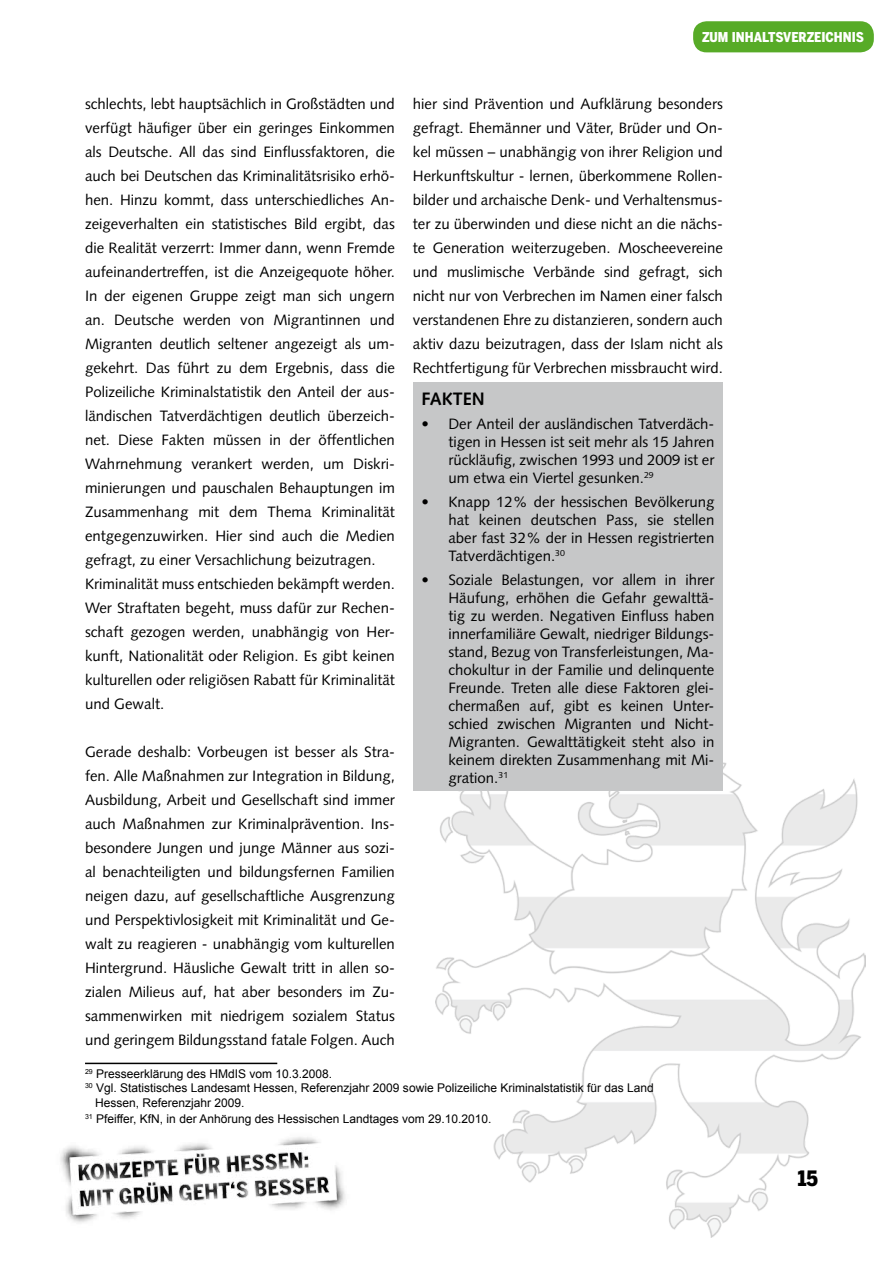
<style>
.page{position:relative;width:893px;height:1263px;background:#fff}
.page>*{position:absolute;margin:0;border:0;box-sizing:border-box;transform-origin:0 0}
.t1{font:900 21px "Benton Sans Cond";color:#000}
.t2{font:700 18px "Gruene Syntax";color:#000}
.t3{font:15px/24px "Gruene Syntax";color:#000;text-align:justify}
.t4{font:900 13.5px "Benton Sans Cond";color:#fff}
.t5{font:12px "Arial";color:#000}
</style>
<div class="page">
<img style="left:436px;top:762px;width:429px;height:475px">
<img style="left:60px;top:1137px;width:285px;height:86px">
<div style="left:413px;top:383px;width:310px;height:408px;background:#c6c7c8"></div>
<hr style="left:85px;top:1063px;width:192px;height:1px;background:#000">
<div style="left:693px;top:21px;width:181px;height:31px;background:#57ab27;border-radius:14px"></div>
<p class="t4" style="left:702px;top:29px;width:164px">ZUM INHALTSVERZEICHNIS</p>
<p class="t3" style="left:85px;top:92px;width:311px;text-align:left">schlechts, lebt hauptsächlich in Großstädten und verfügt häufiger über ein geringes Einkommen als Deutsche. All das sind Einflussfaktoren, die auch bei Deutschen das Kriminalitätsrisiko erhö&shy;hen. Hinzu kommt, dass unterschiedliches An&shy;zeigeverhalten ein statistisches Bild ergibt, das die Realität verzerrt: Immer dann, wenn Fremde aufeinandertreffen, ist die Anzeigequote höher.<br>In der eigenen Gruppe zeigt man sich ungern an. Deutsche werden von Migrantinnen und Migranten deutlich seltener angezeigt als um&shy;gekehrt. Das führt zu dem Ergebnis, dass die Polizeiliche Kriminalstatistik den Anteil der aus&shy;ländischen Tatverdächtigen deutlich überzeich&shy;net. Diese Fakten müssen in der öffentlichen Wahrnehmung verankert werden, um Diskri&shy;minierungen und pauschalen Behauptungen im Zusammenhang mit dem Thema Kriminalität entgegenzuwirken. Hier sind auch die Medien gefragt, zu einer Versachlichung beizutragen.<br>Kriminalität muss entschieden bekämpft werden.<br>Wer Straftaten begeht, muss dafür zur Rechen&shy;schaft gezogen werden, unabhängig von Her&shy;kunft, Nationalität oder Religion. Es gibt keinen kulturellen oder religiösen Rabatt für Kriminalität und Gewalt.</p>
<p class="t3" style="left:85px;top:740px;width:311px">Gerade deshalb: Vorbeugen ist besser als Stra&shy;fen. Alle Maßnahmen zur Integration in Bildung, Ausbildung, Arbeit und Gesellschaft sind immer auch Maßnahmen zur Kriminalprävention. Ins&shy;besondere Jungen und junge Männer aus sozi&shy;al benachteiligten und bildungsfernen Familien neigen dazu, auf gesellschaftliche Ausgrenzung und Perspektivlosigkeit mit Kriminalität und Ge&shy;walt zu reagieren - unabhängig vom kulturellen Hintergrund. Häusliche Gewalt tritt in allen so&shy;zialen Milieus auf, hat aber besonders im Zu&shy;sammenwirken mit niedrigem sozialem Status und geringem Bildungsstand fatale Folgen. Auch</p>
<p class="t3" style="left:413px;top:92px;width:311px">hier sind Prävention und Aufklärung besonders gefragt. Ehemänner und Väter, Brüder und On&shy;kel müssen – unabhängig von ihrer Religion und Herkunftskultur - lernen, überkommene Rollen&shy;bilder und archaische Denk- und Verhaltensmus&shy;ter zu überwinden und diese nicht an die nächs&shy;te Generation weiterzugeben. Moscheevereine und muslimische Verbände sind gefragt, sich nicht nur von Verbrechen im Namen einer falsch verstandenen Ehre zu distanzieren, sondern auch aktiv dazu beizutragen, dass der Islam nicht als Rechtfertigung für Verbrechen missbraucht wird.</p>
<p class="t2" style="left:421px;top:388px;width:62px">FAKTEN</p>
<p class="t3" style="left:448px;top:415px;width:267px;line-height:18px;text-indent:-27px">• Der Anteil der ausländischen Tatverdäch&shy;tigen in Hessen ist seit mehr als 15 Jahren rückläufig, zwischen 1993 und 2009 ist er um etwa ein Viertel gesunken.<sup>29</sup></p>
<p class="t3" style="left:448px;top:493px;width:267px;line-height:18px;text-indent:-27px">• Knapp 12% der hessischen Bevölkerung hat keinen deutschen Pass, sie stellen aber fast 32% der in Hessen registrierten Tatverdächtigen.<sup>30</sup></p>
<p class="t3" style="left:448px;top:571px;width:267px;line-height:18px;text-indent:-27px">• Soziale Belastungen, vor allem in ihrer Häufung, erhöhen die Gefahr gewalttä&shy;tig zu werden. Negativen Einfluss haben innerfamiliäre Gewalt, niedriger Bildungs&shy;stand, Bezug von Transferleistungen, Ma&shy;chokultur in der Familie und delinquente Freunde. Treten alle diese Faktoren glei&shy;chermaßen auf, gibt es keinen Unter&shy;schied zwischen Migranten und Nicht-Migranten. Gewalttätigkeit steht also in keinem direkten Zusammenhang mit Mi&shy;gration.<sup>31</sup></p>
<p class="t5" style="left:85px;top:1066px;width:249px"><sup>29</sup> Presseerklärung des HMdIS vom 10.3.2008.</p>
<p class="t5" style="left:85px;top:1080px;width:570px"><sup>30</sup> Vgl. Statistisches Landesamt Hessen, Referenzjahr 2009 sowie Polizeiliche Kriminalstatistik für das Land</p>
<p class="t5" style="left:95px;top:1095px;width:151px">Hessen, Referenzjahr 2009.</p>
<p class="t5" style="left:85px;top:1111px;width:408px"><sup>31</sup> Pfeiffer, KfN, in der Anhörung des Hessischen Landtages vom 29.10.2010.</p>
<h1 class="t1" style="left:798px;top:1166px;width:22px">15</h1>
</div>
